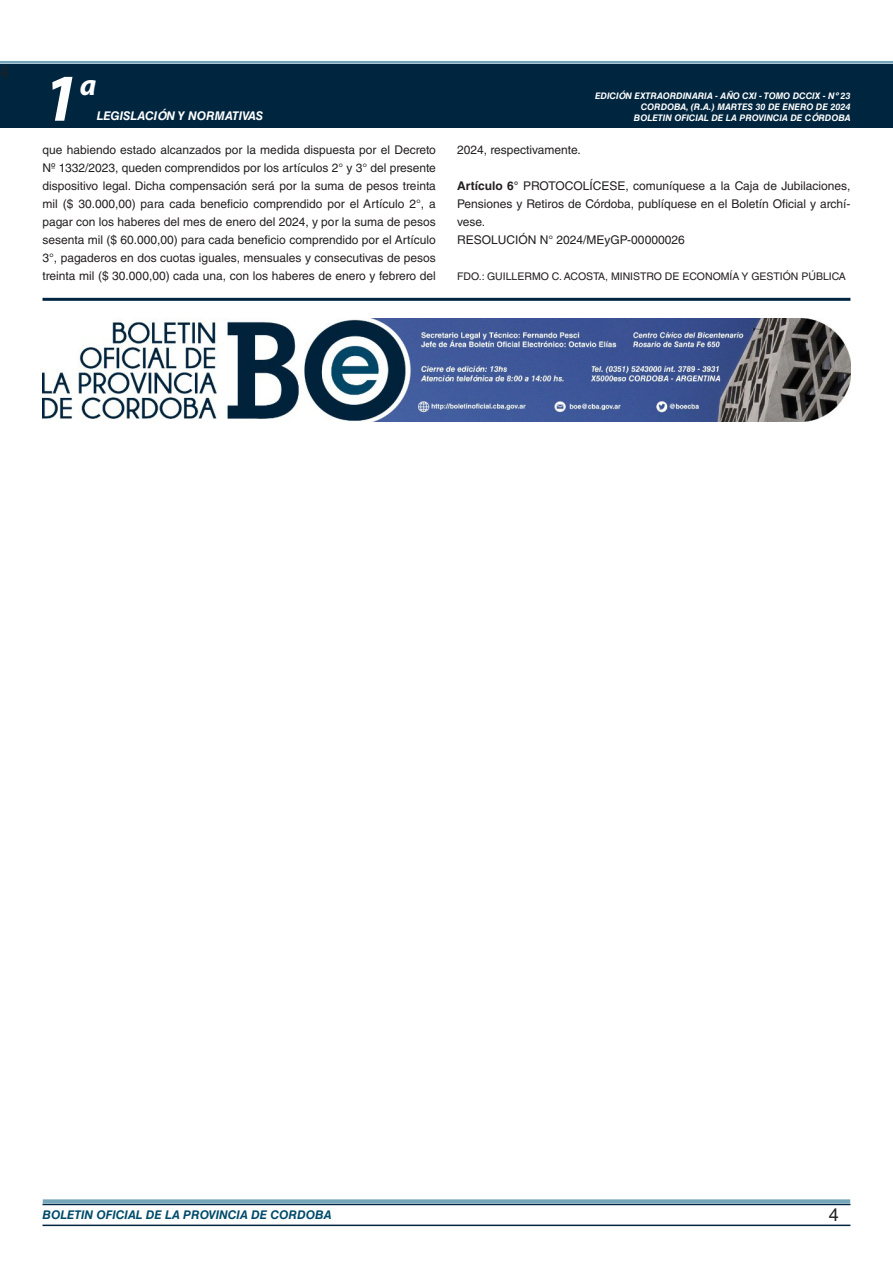
<style>
.page{position:relative;width:893px;height:1263px;background:#fff}
.page>*{position:absolute;margin:0;border:0;box-sizing:border-box;transform-origin:0 0}
.t1{font:italic 700 67.5px "Myriad Pro";color:#fff}
.t2{font:italic 700 30px "Myriad Pro";color:#fff}
.t3{font:18px "Minion Pro";color:#231f20}
.t4{font:18px "Helvetica LT Std";color:#231f20}
.TEXTO_BASE{font:12px/18px "Helvetica LT Std";color:#231f20;text-align:justify}
.t5{font:italic 700 12px "Helvetica LT Std";color:#004b6c}
.t6{font:italic 700 12px "Helvetica LT Std";color:#fff}
.FIRMA{font:10.5px "Helvetica LT Std";color:#231f20}
.t7{font:italic 700 9px/10.8px "Helvetica LT Std";color:#fff;text-align:right}
.s1{font-weight:700}
</style>
<div class="page">
<div style="left:0;top:61px;width:893px;height:6px;background:#fff;opacity:.75"></div>
<div style="left:0;top:64px;width:893px;height:64px;background:#00263f"></div>
<hr style="left:43px;top:1224px;width:807px;height:2px;background:#00263f">
<div style="left:42px;top:1198px;width:809px;height:8px;background:#fff;opacity:.75"></div>
<hr style="left:43px;top:298px;width:807px;height:3px;background:#00263f">
<img style="left:43px;top:318px;width:807px;height:104px">
<h3 class="t3" style="left:0;top:59px;width:10px">4</h3>
<h1 class="t1" style="left:43px;top:54px;width:38px">1</h1>
<h2 class="t2" style="left:80px;top:66px;width:18px">a</h2>
<p class="t6" style="left:97px;top:109px;width:168px">LEGISLACIÓN Y NORMATIVAS</p>
<p class="t7" style="left:595px;top:91px;width:257px">EDICIÓN EXTRAORDINARIA - AÑO CXI - TOMO DCCIX - Nº 23<br>CORDOBA, (R.A.) MARTES 30 DE ENERO DE 2024<br>BOLETIN OFICIAL DE LA PROVINCIA DE CÓRDOBA</p>
<p class="TEXTO_BASE" style="left:43px;top:141px;width:395px">que habiendo estado alcanzados por la medida dispuesta por el Decreto Nº 1332/2023, queden comprendidos por los artículos 2° y 3° del presente dispositivo legal. Dicha compensación será por la suma de pesos treinta mil ($ 30.000,00) para cada beneficio comprendido por el Artículo 2°, a pagar con los haberes del mes de enero del 2024, y por la suma de pesos sesenta mil ($ 60.000,00) para cada beneficio comprendido por el Artículo 3°, pagaderos en dos cuotas iguales, mensuales y consecutivas de pesos treinta mil ($ 30.000,00) cada una, con los haberes de enero y febrero del</p>
<p class="TEXTO_BASE" style="left:457px;top:141px;width:125px">2024, respectivamente.</p>
<p class="TEXTO_BASE" style="left:457px;top:177px;width:395px"><span class="s1">Artículo 6°</span> PROTOCOLÍCESE, comuníquese a la Caja de Jubilaciones, Pensiones y Retiros de Córdoba, publíquese en el Boletín Oficial y archí&shy;vese.</p>
<p class="TEXTO_BASE" style="left:457px;top:231px;width:229px">RESOLUCIÓN N° 2024/MEyGP-00000026</p>
<p class="FIRMA" style="left:457px;top:270px;width:390px">FDO.: GUILLERMO C. ACOSTA, MINISTRO DE ECONOMÍA Y GESTIÓN PÚBLICA</p>
<p class="t5" style="left:43px;top:1208px;width:290px">BOLETIN OFICIAL DE LA PROVINCIA DE CORDOBA</p>
<h3 class="t4" style="left:829px;top:1204px;width:12px">4</h3>
</div>
